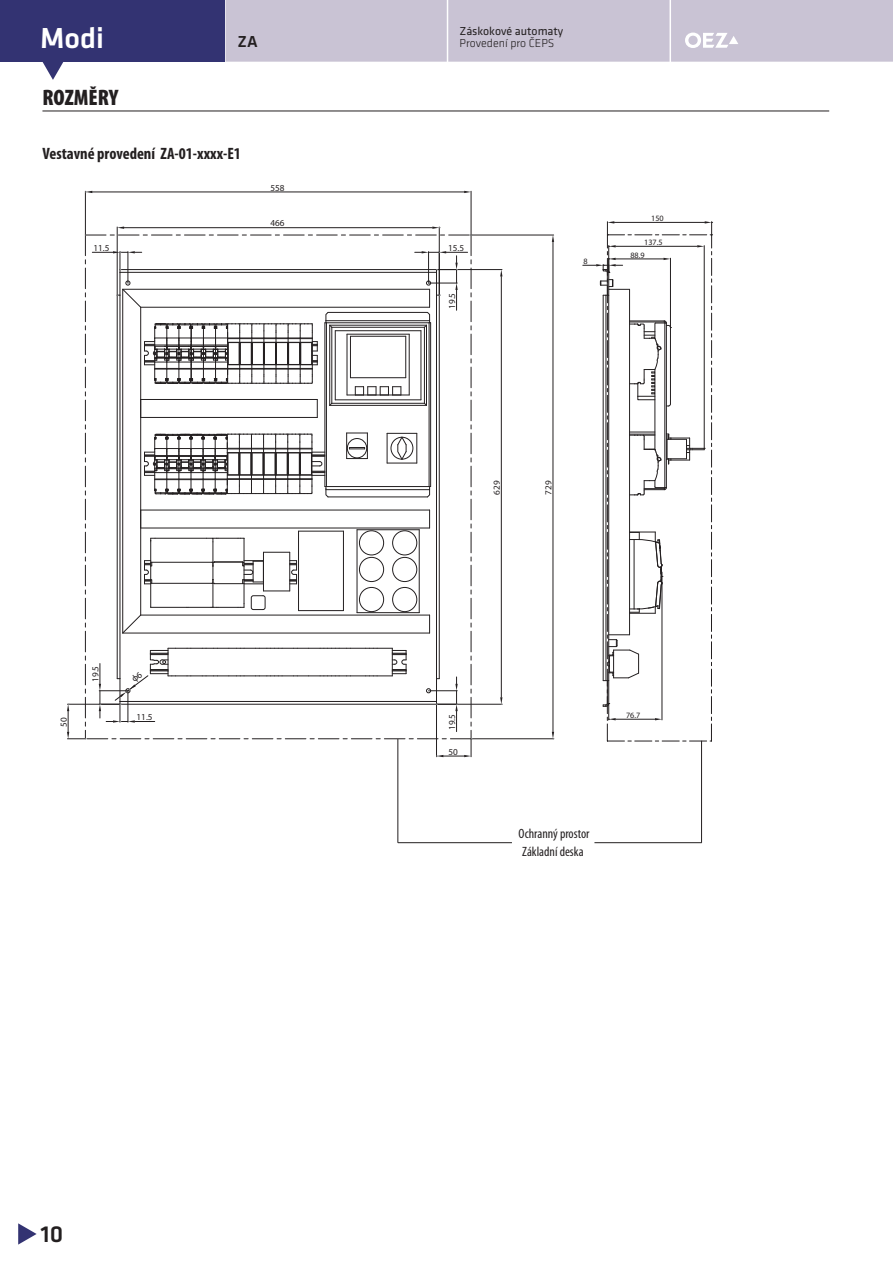
<style>
.page{position:relative;width:893px;height:1263px;background:#fff}
.page>*{position:absolute;margin:0;border:0;box-sizing:border-box;transform-origin:0 0}
.t1{font:500 30px "Klavika";color:#fff}
.t2{font:500 24px "Klavika";color:#231f20}
.t3{font:900 condensed 22.5px "Myriad Pro";color:#231f20}
.t4{font:700 condensed 16.5px "Myriad Pro";color:#231f20}
.t5{font:500 16.5px "Klavika";color:#231f20}
.t6{font:condensed 13.5px/17.4px "Myriad Pro";color:#231f20}
.t7{font:12px "Klavika";color:#231f20}
.t8{font:300 12px "Klavika";color:#231f20}
.t9{font:9.15px "Myriad Pro";color:#231f20}
.t10{font:8.1px "Myriad Pro";color:#231f20}
</style>
<div class="page">
<div style="left:0;top:0;width:224px;height:62px;background:#333372"></div>
<svg style="left:42px;top:62px;width:22px;height:18px"></svg>
<svg style="left:18px;top:1223px;width:19px;height:22px"></svg>
<div style="left:225px;top:0;width:668px;height:62px;background:#c9c3d4"></div>
<hr style="left:42px;top:111px;width:787px;height:1px;background:#231f20">
<hr style="left:471px;top:235px;width:83px;height:1px;background:#231f20">
<hr style="left:471px;top:739px;width:83px;height:1px;background:#231f20">
<hr style="left:553px;top:242px;width:1px;height:490px;background:#231f20">
<svg style="left:552px;top:235px;width:2px;height:7px"></svg>
<svg style="left:552px;top:732px;width:2px;height:8px"></svg>
<hr style="left:471px;top:191px;width:1px;height:44px;background:#231f20">
<hr style="left:85px;top:191px;width:1px;height:44px;background:#231f20">
<hr style="left:92px;top:192px;width:372px;height:1px;background:#231f20">
<svg style="left:464px;top:191px;width:7px;height:2px"></svg>
<svg style="left:85px;top:191px;width:7px;height:2px"></svg>
<hr style="left:117px;top:227px;width:1px;height:68px;background:#231f20">
<hr style="left:439px;top:227px;width:1px;height:68px;background:#231f20">
<hr style="left:124px;top:227px;width:308px;height:1px;background:#231f20">
<svg style="left:117px;top:227px;width:7px;height:2px"></svg>
<svg style="left:432px;top:227px;width:8px;height:2px"></svg>
<hr style="left:436px;top:269px;width:66px;height:1px;background:#231f20">
<hr style="left:436px;top:704px;width:66px;height:1px;background:#231f20">
<hr style="left:501px;top:276px;width:1px;height:421px;background:#231f20">
<svg style="left:500px;top:697px;width:2px;height:8px"></svg>
<svg style="left:583px;top:221px;width:130px;height:521px"></svg>
<hr style="left:398px;top:842px;width:114px;height:1px;background:#231f20">
<hr style="left:594px;top:842px;width:108px;height:1px;background:#231f20">
<hr style="left:397px;top:739px;width:1px;height:104px;background:#231f20">
<hr style="left:701px;top:741px;width:1px;height:102px;background:#231f20">
<svg style="left:67px;top:235px;width:405px;height:522px"></svg>
<h1 class="t1" style="left:40px;top:26px;width:65px">Modi</h1>
<h3 class="t3" style="left:42px;top:84px;width:77px">ROZMĚRY</h3>
<h3 class="t7" style="left:459px;top:26px;width:105px">Záskokové automaty</h3>
<h3 class="t5" style="left:238px;top:35px;width:22px">ZA</h3>
<h3 class="t8" style="left:459px;top:36px;width:96px">Provedení pro ČEPS</h3>
<h3 class="t4" style="left:42px;top:147px;width:200px">Vestavné provedení ZA-01-xxxx-E1</h3>
<p class="t9" style="left:270px;top:182px;width:16px">558</p>
<p class="t9" style="left:270px;top:218px;width:16px">466</p>
<p class="t9" style="left:93px;top:242px;width:18px">11.5</p>
<p class="t9" style="left:448px;top:242px;width:18px">15.5</p>
<p class="t9" style="left:447px;top:309px;width:18px;rotate:-90deg">19.5</p>
<p class="t10" style="left:583px;top:256px;width:6px">8</p>
<p class="t10" style="left:651px;top:213px;width:14px">150</p>
<p class="t10" style="left:644px;top:237px;width:20px">137.5</p>
<p class="t10" style="left:630px;top:250px;width:16px">88.9</p>
<p class="t9" style="left:58px;top:727px;width:11px;rotate:-90deg">50</p>
<p class="t9" style="left:90px;top:682px;width:18px;rotate:-90deg">19.5</p>
<p class="t9" style="left:137px;top:712px;width:18px">11.5</p>
<p class="t9" style="left:491px;top:495px;width:16px;rotate:-90deg">629</p>
<p class="t9" style="left:543px;top:495px;width:16px;rotate:-90deg">729</p>
<p class="t9" style="left:447px;top:730px;width:18px;rotate:-90deg">19.5</p>
<p class="t9" style="left:448px;top:746px;width:11px">50</p>
<p class="t10" style="left:626px;top:710px;width:16px">76.7</p>
<h3 class="t6" style="left:519px;top:826px;width:72px">Ochranný prostor<br>Základní deska</h3>
<h2 class="t2" style="left:40px;top:1224px;width:24px">10</h2>
</div>
